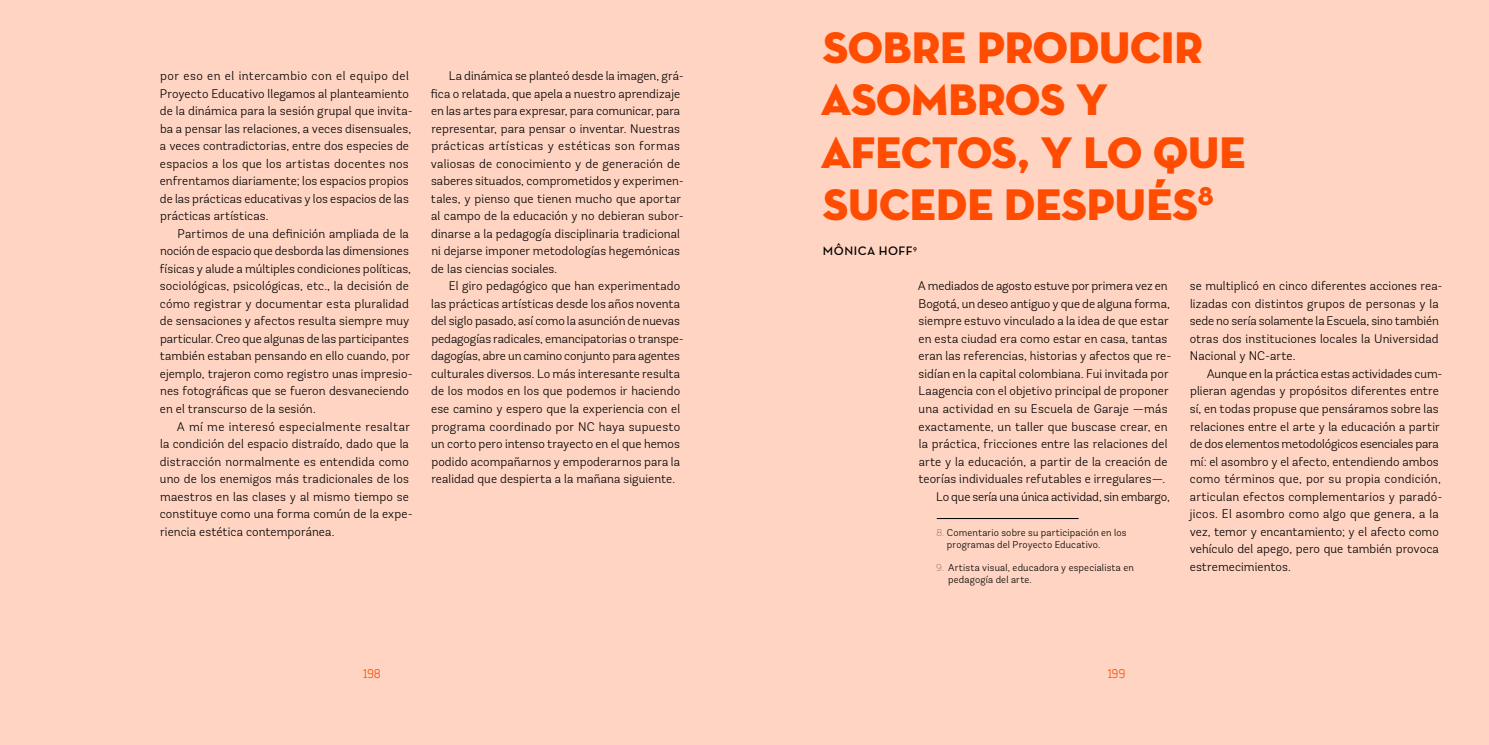
<style>
.page{position:relative;width:1489px;height:745px;background:#fff}
.page>*{position:absolute;margin:0;border:0;box-sizing:border-box;transform-origin:0 0}
.t1{font:45px/52.5px "Neutra Disp Titling";letter-spacing:-.005em;color:#ff4c00}
.t2{font:300 12.5px/17.5px "Andes Rounded";letter-spacing:.005em;color:#000}
.t3{font:600 12.5px "Neutra Text";letter-spacing:.04em;color:#000}
.t4{font:200 12.5px "Darwin Alt";color:#ff4c00}
.t5{font:300 10px/12.5px "Andes Rounded";letter-spacing:.015em;color:#000}
.s1{font-weight:200}
</style>
<div class="page">
<div style="left:0;top:0;width:1488px;height:744px;background:#ffd4c2"></div>
<hr style="left:936px;top:517px;width:142px;height:1px;background:#000">
<p class="t2" style="left:160px;top:67px;width:254px">por eso en el intercambio con el equipo del Proyecto Educativo llegamos al planteamiento de la dinámica para la sesión grupal que invita&shy;ba a pensar las relaciones, a veces disensuales, a veces contradictorias, entre dos especies de espacios a los que los artistas docentes nos enfrentamos diariamente; los espacios propios de las prácticas educativas y los espacios de las prácticas artísticas.</p>
<p class="t2" style="left:160px;top:224px;width:254px;text-indent:18px">Partimos de una definición ampliada de la noción de espacio que desborda las dimensiones físicas y alude a múltiples condiciones políticas, sociológicas, psicológicas, etc., la decisión de cómo registrar y documentar esta pluralidad de sensaciones y afectos resulta siempre muy particular. Creo que algunas de las participantes también estaban pensando en ello cuando, por ejemplo, trajeron como registro unas impresio&shy;nes fotográficas que se fueron desvaneciendo en el transcurso de la sesión.</p>
<p class="t2" style="left:160px;top:417px;width:254px;text-indent:17px">A mí me interesó especialmente resaltar la condición del espacio distraído, dado que la distracción normalmente es entendida como uno de los enemigos más tradicionales de los maestros en las clases y al mismo tiempo se constituye como una forma común de la expe&shy;riencia estética contemporánea.</p>
<p class="t2" style="left:431px;top:67px;width:255px;text-indent:18px">La dinámica se planteó desde la imagen, grá&shy;fica o relatada, que apela a nuestro aprendizaje en las artes para expresar, para comunicar, para representar, para pensar o inventar. Nuestras prácticas artísticas y estéticas son formas valiosas de conocimiento y de generación de saberes situados, comprometidos y experimen&shy;tales, y pienso que tienen mucho que aportar al campo de la educación y no debieran subor&shy;dinarse a la pedagogía disciplinaria tradicional ni dejarse imponer metodologías hegemónicas de las ciencias sociales.</p>
<p class="t2" style="left:431px;top:277px;width:254px;text-indent:18px">El giro pedagógico que han experimentado las prácticas artísticas desde los años noventa del siglo pasado, así como la asunción de nuevas pedagogías radicales, emancipatorias o transpe&shy;dagogías, abre un camino conjunto para agentes culturales diversos. Lo más interesante resulta de los modos en los que podemos ir haciendo ese camino y espero que la experiencia con el programa coordinado por NC haya supuesto un corto pero intenso trayecto en el que hemos podido acompañarnos y empoderarnos para la realidad que despierta a la mañana siguiente.</p>
<h1 class="t1" style="left:820px;top:21px;width:426px">SOBRE PRODUCIR<br>ASOMBROS Y<br>AFECTOS, Y LO QUE<br>SUCEDE DESPUÉS<sup>8</sup></h1>
<p class="t3" style="left:823px;top:243px;width:95px">MÔNICA HOFF<sup>9</sup></p>
<p class="t2" style="left:917px;top:277px;width:251px">A mediados de agosto estuve por primera vez en</p>
<p class="t2" style="left:918px;top:294px;width:253px">Bogotá, un deseo antiguo y que de alguna forma,</p>
<p class="t2" style="left:918px;top:312px;width:252px">siempre estuvo vinculado a la idea de que estar</p>
<p class="t2" style="left:918px;top:329px;width:250px">en esta ciudad era como estar en casa, tantas</p>
<p class="t2" style="left:918px;top:347px;width:254px">eran las referencias, historias y afectos que re-</p>
<p class="t2" style="left:918px;top:364px;width:252px">sidían en la capital colombiana. Fui invitada por</p>
<p class="t2" style="left:918px;top:382px;width:252px">Laagencia con el objetivo principal de proponer</p>
<p class="t2" style="left:918px;top:399px;width:250px">una actividad en su Escuela de Garaje —más</p>
<p class="t2" style="left:918px;top:417px;width:250px">exactamente, un taller que buscase crear, en</p>
<p class="t2" style="left:918px;top:434px;width:250px">la práctica, fricciones entre las relaciones del</p>
<p class="t2" style="left:918px;top:452px;width:250px">arte y la educación, a partir de la creación de</p>
<p class="t2" style="left:918px;top:469px;width:248px">teorías individuales refutables e irregulares—.</p>
<p class="t2" style="left:936px;top:487px;width:235px">Lo que sería una única actividad, sin embargo,</p>
<p class="t5" style="left:946px;top:525px;width:181px;text-indent:-11px"><span class="s1">8.</span> Comentario sobre su participación en los programas del Proyecto Educativo.</p>
<p class="t5" style="left:948px;top:560px;width:187px;text-indent:-12px"><span class="s1">9.</span> Artista visual, educadora y especialista en pedagogía del arte.</p>
<p class="t2" style="left:1189px;top:277px;width:254px">se multiplicó en cinco diferentes acciones rea&shy;lizadas con distintos grupos de personas y la sede no sería solamente la Escuela, sino también otras dos instituciones locales la Universidad Nacional y NC-arte.</p>
<p class="t2" style="left:1189px;top:364px;width:254px;text-indent:17px">Aunque en la práctica estas actividades cum&shy;plieran agendas y propósitos diferentes entre sí, en todas propuse que pensáramos sobre las relaciones entre el arte y la educación a partir de dos elementos metodológicos esenciales para mí: el asombro y el afecto, entendiendo ambos como términos que, por su propia condición, articulan efectos complementarios y paradó&shy;jicos. El asombro como algo que genera, a la vez, temor y encantamiento; y el afecto como vehículo del apego, pero que también provoca estremecimientos.</p>
<p class="t4" style="left:363px;top:665px;width:19px">198</p>
<p class="t4" style="left:1108px;top:665px;width:19px">199</p>
</div>
